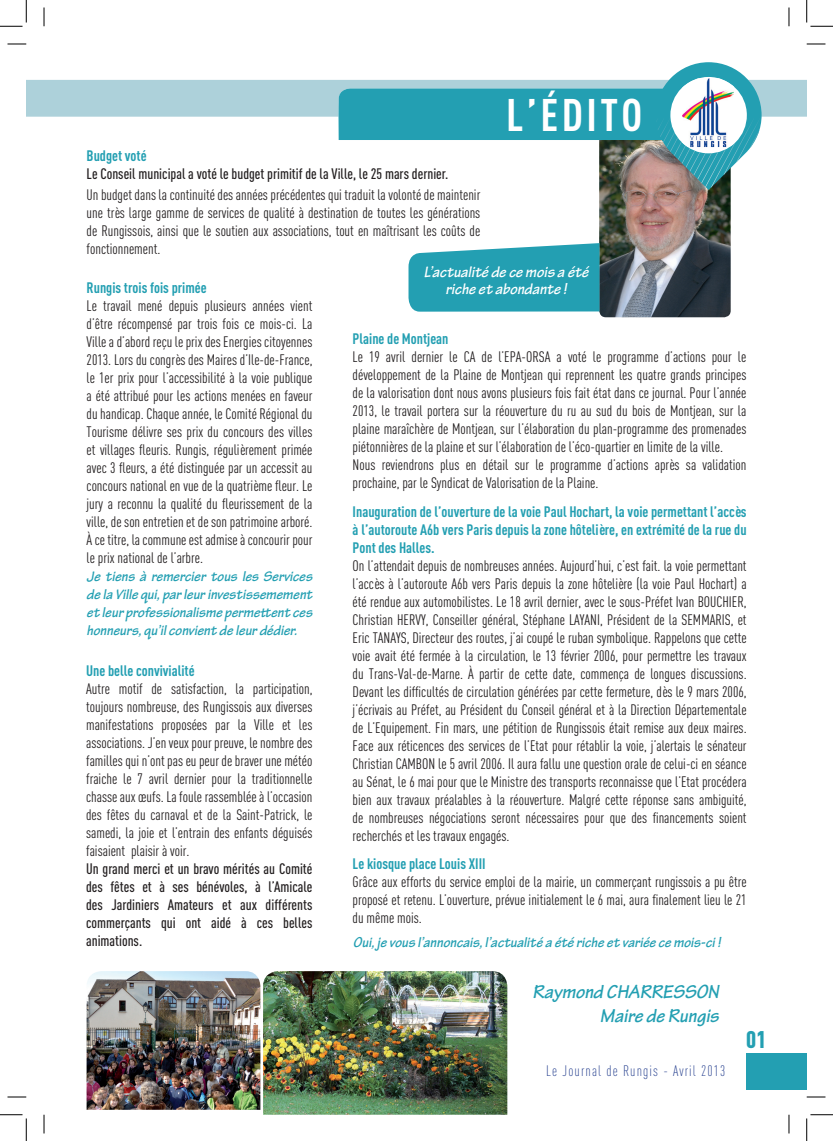
<style>
.page{position:relative;width:833px;height:1141px;background:#fff}
.page>*{position:absolute;margin:0;border:0;box-sizing:border-box;transform-origin:0 0}
.t1{font:700 45px "DIN Cond";letter-spacing:.075em;color:#fff}
.t2{font:900 23.75px "DIN Cond";color:#239fb2}
.t3{font:italic 700 20px/24px "Tekton Pro";color:#239fb2;text-align:right}
.t4{font:italic 700 16.25px/17.5px "Tekton Pro";color:#fff;text-align:center}
.t5{font:15px/18px "DIN Cond";color:#231f20;text-align:justify}
.t6{font:700 15px/18px "DIN Cond";color:#239fb2;text-align:justify}
.t7{font:500 15px/18px "DIN Cond";color:#231f20;text-align:justify}
.t8{font:italic 700 15px/18px "Tekton Pro";color:#239fb2;text-align:justify}
.t9{font:300 15px "DIN Cond";letter-spacing:.075em;color:#253f8e}
</style>
<div class="page">
<img style="left:598px;top:190px;width:132px;height:127px">
<div style="left:745px;top:1053px;width:61px;height:36px;background:#239fb2"></div>
<svg style="left:26px;top:62px;width:780px;height:128px"></svg>
<img style="left:681px;top:78px;width:52px;height:69px">
<svg style="left:408px;top:243px;width:191px;height:68px;background:#35a7b8"></svg>
<img style="left:263px;top:971px;width:244px;height:143px">
<img style="left:86px;top:971px;width:174px;height:138px">
<svg style="left:8px;top:43px;width:18px;height:2px"></svg>
<svg style="left:806px;top:43px;width:19px;height:2px"></svg>
<svg style="left:8px;top:1096px;width:18px;height:1px"></svg>
<svg style="left:806px;top:1096px;width:19px;height:1px"></svg>
<svg style="left:43px;top:8px;width:2px;height:18px"></svg>
<svg style="left:43px;top:1114px;width:2px;height:19px"></svg>
<svg style="left:788px;top:8px;width:1px;height:18px"></svg>
<svg style="left:788px;top:1114px;width:1px;height:19px"></svg>
<svg style="left:0;top:0;width:27px;height:27px"></svg>
<svg style="left:0;top:1114px;width:27px;height:26px"></svg>
<svg style="left:806px;top:0;width:26px;height:27px"></svg>
<svg style="left:806px;top:1114px;width:26px;height:26px"></svg>
<p class="t6" style="left:86px;top:146px;width:61px">Budget voté</p>
<p class="t7" style="left:86px;top:164px;width:363px">Le Conseil municipal a voté le budget primitif de la Ville, le 25 mars dernier.</p>
<p class="t5" style="left:86px;top:186px;width:395px">Un budget dans la continuité des années précédentes qui traduit la volonté de maintenir une très large gamme de services de qualité à destination de toutes les générations de Rungissois, ainsi que le soutien aux associations, tout en maîtrisant les coûts de fonctionnement.</p>
<h1 class="t1" style="left:506px;top:88px;width:137px">L’ÉDITO</h1>
<p class="t6" style="left:86px;top:278px;width:121px">Rungis trois fois primée</p>
<p class="t5" style="left:86px;top:296px;width:227px">Le travail mené depuis plusieurs années vient d’être récompensé par trois fois ce mois-ci. La Ville a d’abord reçu le prix des Energies citoyennes 2013. Lors du congrès des Maires d’Ile-de-France, le 1er prix pour l’accessibilité à la voie publique a été attribué pour les actions menées en faveur du handicap. Chaque année, le Comité Régional du Tourisme délivre ses prix du concours des villes et villages fleuris. Rungis, régulièrement primée avec 3 fleurs, a été distinguée par un accessit au concours national en vue de la quatrième fleur. Le jury a reconnu la qualité du fleurissement de la ville, de son entretien et de son patrimoine arboré.<br>À ce titre, la commune est admise à concourir pour le prix national de l’arbre.</p>
<p class="t8" style="left:86px;top:567px;width:227px">Je tiens à remercier tous les Services de la Ville qui, par leur investissemement et leur professionalisme permettent ces honneurs, qu’il convient de leur dédier.</p>
<p class="t6" style="left:86px;top:661px;width:110px">Une belle convivialité</p>
<p class="t5" style="left:86px;top:679px;width:228px">Autre motif de satisfaction, la participation, toujours nombreuse, des Rungissois aux diverses manifestations proposées par la Ville et les associations. J’en veux pour preuve, le nombre des familles qui n’ont pas eu peur de braver une météo fraiche le 7 avril dernier pour la traditionnelle chasse aux œufs. La foule rassemblée à l’occasion des fêtes du carnaval et de la Saint-Patrick, le samedi, la joie et l’entrain des enfants déguisés faisaient plaisir à voir.</p>
<p class="t7" style="left:86px;top:859px;width:228px">Un grand merci et un bravo mérités au Comité des fêtes et à ses bénévoles, à l’Amicale des Jardiniers Amateurs et aux différents commerçants qui ont aidé à ces belles animations.</p>
<p class="t4" style="left:423px;top:263px;width:166px">L’actualité de ce mois a été riche et abondante !</p>
<p class="t6" style="left:352px;top:329px;width:97px">Plaine de Montjean</p>
<p class="t5" style="left:352px;top:348px;width:395px;text-align:left">Le 19 avril dernier le CA de l’EPA-ORSA a voté le programme d’actions pour le développement de la Plaine de Montjean qui reprennent les quatre grands principes de la valorisation dont nous avons plusieurs fois fait état dans ce journal. Pour l’année 2013, le travail portera sur la réouverture du ru au sud du bois de Montjean, sur la plaine maraîchère de Montjean, sur l’élaboration du plan-programme des promenades piétonnières de la plaine et sur l’élaboration de l’éco-quartier en limite de la ville.<br>Nous reviendrons plus en détail sur le programme d’actions après sa validation prochaine, par le Syndicat de Valorisation de la Plaine.</p>
<p class="t6" style="left:352px;top:501px;width:395px">Inauguration de l’ouverture de la voie Paul Hochart, la voie permettant l’accès à l’autoroute A6b vers Paris depuis la zone hôtelière, en extrémité de la rue du Pont des Halles.</p>
<p class="t5" style="left:352px;top:556px;width:395px">On l’attendait depuis de nombreuses années. Aujourd’hui, c’est fait. la voie permettant l’accès à l’autoroute A6b vers Paris depuis la zone hôtelière (la voie Paul Hochart) a été rendue aux automobilistes. Le 18 avril dernier, avec le sous-Préfet Ivan BOUCHIER, Christian HERVY, Conseiller général, Stéphane LAYANI, Président de la SEMMARIS, et Eric TANAYS, Directeur des routes, j’ai coupé le ruban symbolique. Rappelons que cette voie avait été fermée à la circulation, le 13 février 2006, pour permettre les travaux du Trans-Val-de-Marne. À partir de cette date, commença de longues discussions.<br>Devant les difficultés de circulation générées par cette fermeture, dès le 9 mars 2006, j’écrivais au Préfet, au Président du Conseil général et à la Direction Départementale de L’Equipement. Fin mars, une pétition de Rungissois était remise aux deux maires.<br>Face aux réticences des services de l’Etat pour rétablir la voie, j’alertais le sénateur Christian CAMBON le 5 avril 2006. Il aura fallu une question orale de celui-ci en séance au Sénat, le 6 mai pour que le Ministre des transports reconnaisse que l’Etat procédera bien aux travaux préalables à la réouverture. Malgré cette réponse sans ambiguité, de nombreuses négociations seront nécessaires pour que des financements soient recherchés et les travaux engagés.</p>
<p class="t6" style="left:352px;top:853px;width:134px">Le kiosque place Louis XIII</p>
<p class="t5" style="left:352px;top:872px;width:395px">Grâce aux efforts du service emploi de la mairie, un commerçant rungissois a pu être proposé et retenu. L’ouverture, prévue initialement le 6 mai, aura finalement lieu le 21 du même mois.</p>
<p class="t8" style="left:353px;top:933px;width:368px">Oui, je vous l’annoncais, l’actualité a été riche et variée ce mois-ci !</p>
<h3 class="t3" style="left:532px;top:979px;width:188px">Raymond CHARRESSON<br>Maire de Rungis</h3>
<p class="t9" style="left:546px;top:1061px;width:180px">Le Journal de Rungis - Avril 2013</p>
<h2 class="t2" style="left:745px;top:1024px;width:22px">01</h2>
</div>
